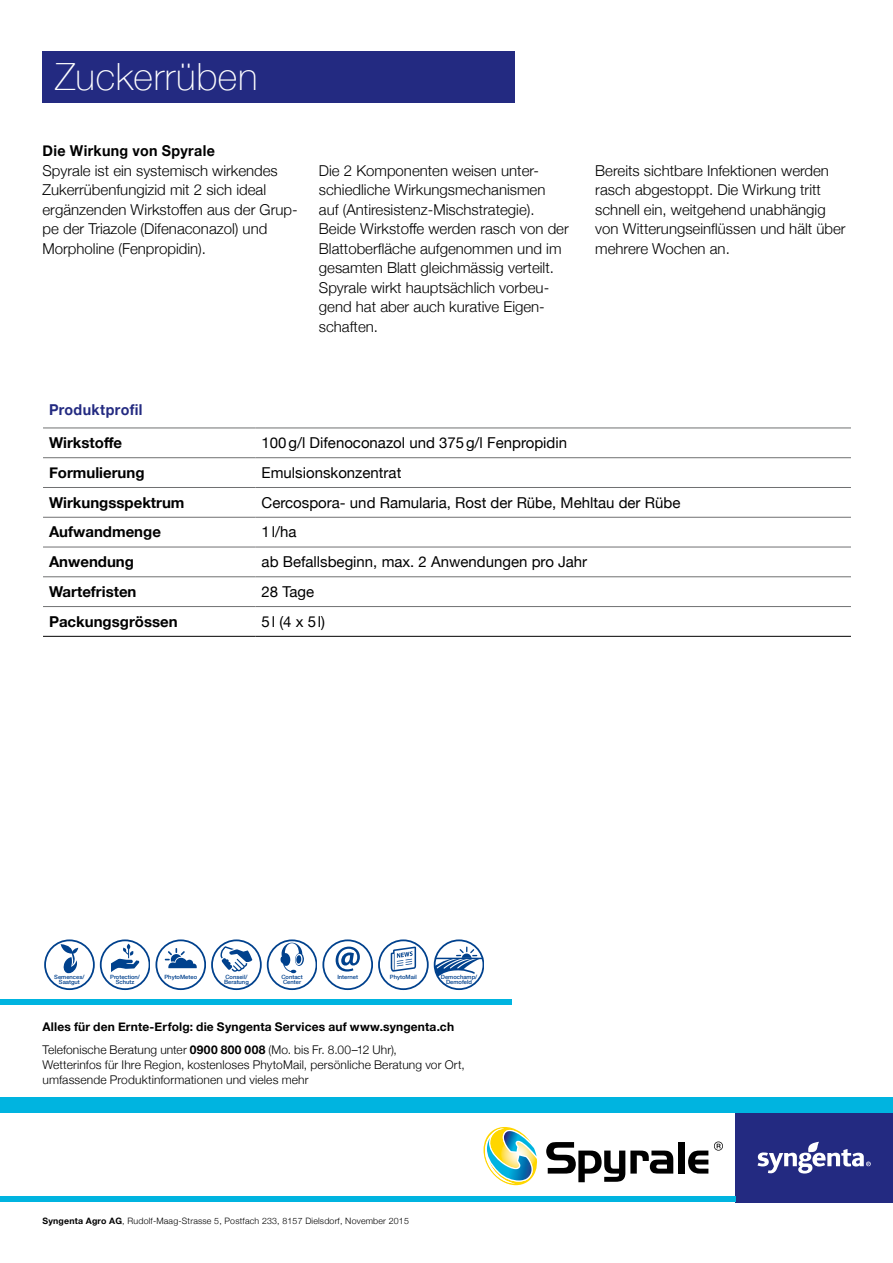
<style>
.page{position:relative;width:893px;height:1263px;background:#fff}
.page>*{position:absolute;margin:0;border:0;box-sizing:border-box;transform-origin:0 0}
.t1{font:100 37.5px "Helvetica Neue";letter-spacing:.02em;color:#fff}
.t2{font:300 15px/19.5px "Helvetica Neue";color:#000}
.t3{font:15px "Helvetica Neue";color:#000}
.t4{font:700 15px "Helvetica Neue";color:#000}
.t5{font:700 15px "Helvetica Neue";letter-spacing:.025em;color:#000;scale:.95 1}
.t6{font:700 15px "Helvetica Neue";letter-spacing:.025em;color:#232a81;scale:.95 1}
.t7{font:700 12px/22.5px "Helvetica Neue";letter-spacing:.015em;color:#000}
.t8{font:300 12px/15px "Helvetica Neue";letter-spacing:.01em;color:#000}
.t9{font:300 8.85px "Helvetica Neue";letter-spacing:.02em;color:#000}
.t10{font:500 5.85px/5.1px "Helvetica Neue";color:#00418d;text-align:center}
.s1{font-weight:300}
.s2{font-weight:700}
</style>
<div class="page">
<div style="left:736px;top:1113px;width:157px;height:89px;background:#232a81"></div>
<div style="left:0;top:1098px;width:893px;height:15px;background:#00b4e0"></div>
<div style="left:0;top:1196px;width:736px;height:6px;background:#00b4e0"></div>
<div style="left:0;top:999px;width:512px;height:6px;background:#00b4e0"></div>
<svg style="left:61px;top:944px;width:17px;height:30px"></svg>
<div style="left:44px;top:940px;width:50px;height:50px;border:2px solid #00418d;border-radius:50%"></div>
<svg style="left:111px;top:944px;width:28px;height:28px"></svg>
<div style="left:100px;top:940px;width:50px;height:50px;border:2px solid #00418d;border-radius:50%"></div>
<svg style="left:165px;top:948px;width:32px;height:20px"></svg>
<div style="left:155px;top:940px;width:51px;height:50px;border:2px solid #00418d;border-radius:50%"></div>
<svg style="left:220px;top:946px;width:32px;height:26px"></svg>
<div style="left:211px;top:940px;width:50px;height:50px;border:2px solid #00418d;border-radius:50%"></div>
<svg style="left:280px;top:943px;width:24px;height:30px"></svg>
<div style="left:267px;top:940px;width:50px;height:50px;border:2px solid #00418d;border-radius:50%"></div>
<svg style="left:336px;top:946px;width:24px;height:25px"></svg>
<div style="left:322px;top:940px;width:51px;height:50px;border:2px solid #00418d;border-radius:50%"></div>
<svg style="left:391px;top:946px;width:25px;height:26px"></svg>
<div style="left:378px;top:940px;width:50px;height:50px;border:2px solid #00418d;border-radius:50%"></div>
<div style="left:434px;top:940px;width:50px;height:50px;border:2px solid #00418d;border-radius:50%"></div>
<svg style="left:435px;top:947px;width:47px;height:30px"></svg>
<svg style="left:757px;top:1142px;width:114px;height:31px"></svg>
<hr style="left:43px;top:428px;width:213px;height:1px;background:#707172">
<hr style="left:256px;top:428px;width:595px;height:1px;background:#707172">
<hr style="left:43px;top:457px;width:213px;height:1px;background:#707172">
<hr style="left:256px;top:457px;width:595px;height:1px;background:#707172">
<hr style="left:43px;top:487px;width:213px;height:1px;background:#707172">
<hr style="left:256px;top:487px;width:595px;height:1px;background:#707172">
<hr style="left:43px;top:517px;width:213px;height:1px;background:#707172">
<hr style="left:256px;top:517px;width:595px;height:1px;background:#707172">
<hr style="left:43px;top:547px;width:213px;height:1px;background:#707172">
<hr style="left:256px;top:547px;width:595px;height:1px;background:#707172">
<hr style="left:43px;top:576px;width:213px;height:1px;background:#707172">
<hr style="left:256px;top:576px;width:595px;height:1px;background:#707172">
<hr style="left:43px;top:606px;width:213px;height:1px;background:#707172">
<hr style="left:256px;top:606px;width:595px;height:1px;background:#707172">
<hr style="left:43px;top:636px;width:213px;height:1px;background:#000">
<hr style="left:256px;top:636px;width:595px;height:1px;background:#000">
<svg style="left:483px;top:1127px;width:240px;height:59px"></svg>
<div style="left:43px;top:51px;width:471px;height:51px;background:#232a81"></div>
<h1 class="t1" style="left:55px;top:48px;width:204px">Zuckerrüben</h1>
<p class="t5" style="left:43px;top:139px;width:183px">Die Wirkung von Spyrale</p>
<p class="t2" style="left:43px;top:160px;width:257px">Spyrale ist ein systemisch wirkendes Zukerrübenfungizid mit 2 sich ideal ergänzenden Wirkstoffen aus der Grup&shy;pe der Triazole (Difenaconazol) und Morpholine (Fenpropidin).</p>
<p class="t2" style="left:319px;top:160px;width:251px">Die 2 Komponenten weisen unter&shy;schiedliche Wirkungsmechanismen auf (Antiresistenz-Mischstrategie).<br>Beide Wirkstoffe werden rasch von der Blattoberfläche aufgenommen und im gesamten Blatt gleichmässig verteilt.<br>Spyrale wirkt hauptsächlich vorbeu&shy;gend hat aber auch kurative Eigen&shy;schaften.</p>
<p class="t2" style="left:595px;top:160px;width:252px">Bereits sichtbare Infektionen werden rasch abgestoppt. Die Wirkung tritt schnell ein, weitgehend unabhängig von Witterungseinflüssen und hält über mehrere Wochen an.</p>
<p class="t6" style="left:49px;top:398px;width:100px">Produktprofil</p>
<p class="t4" style="left:49px;top:431px;width:75px">Wirkstoffe</p>
<p class="t3" style="left:262px;top:432px;width:307px">100 g/l Difenoconazol und 375 g/l Fenpropidin</p>
<p class="t4" style="left:49px;top:461px;width:97px">Formulierung</p>
<p class="t3" style="left:262px;top:462px;width:141px">Emulsionskonzentrat</p>
<p class="t4" style="left:49px;top:491px;width:137px">Wirkungsspektrum</p>
<p class="t3" style="left:262px;top:492px;width:420px">Cercospora- und Ramularia, Rost der Rübe, Mehltau der Rübe</p>
<p class="t4" style="left:49px;top:520px;width:113px">Aufwandmenge</p>
<p class="t3" style="left:262px;top:521px;width:36px">1 l/ha</p>
<p class="t4" style="left:49px;top:550px;width:87px">Anwendung</p>
<p class="t3" style="left:262px;top:551px;width:327px">ab Befallsbeginn, max. 2 Anwendungen pro Jahr</p>
<p class="t4" style="left:49px;top:580px;width:89px">Wartefristen</p>
<p class="t3" style="left:262px;top:581px;width:54px">28 Tage</p>
<p class="t4" style="left:49px;top:610px;width:130px">Packungsgrössen</p>
<p class="t3" style="left:262px;top:611px;width:65px">5 l (4 x 5 l)</p>
<p class="t10" style="left:54px;top:974px;width:32px">Semences/<br>Saatgut</p>
<p class="t10" style="left:110px;top:974px;width:31px">Protection/<br>Schutz</p>
<p class="t10" style="left:164px;top:974px;width:34px">PhytoMeteo</p>
<p class="t10" style="left:224px;top:974px;width:26px;text-align:left">Conseil/<br>Beratung</p>
<p class="t10" style="left:281px;top:974px;width:23px;text-align:left">Contact<br>Center</p>
<p class="t10" style="left:337px;top:974px;width:22px">Internet</p>
<p class="t10" style="left:390px;top:974px;width:28px">PhytoMail</p>
<p class="t10" style="left:441px;top:975px;width:38px">Demochamp/<br>Demofeld</p>
<p class="t7" style="left:43px;top:1016px;width:413px">Alles für den Ernte-Erfolg: die Syngenta Services auf www.syngenta.ch<br><span class="s1">Telefonische Beratung unter</span> 0900 800 008 <span class="s1">(Mo. bis Fr. 8.00–12 Uhr),</span></p>
<p class="t8" style="left:43px;top:1056px;width:424px">Wetterinfos für Ihre Region, kostenloses PhytoMail, persönliche Beratung vor Ort, umfassende Produktinformationen und vieles mehr</p>
<p class="t9" style="left:43px;top:1213px;width:368px"><span class="s2">Syngenta Agro AG</span>, Rudolf-Maag-Strasse 5, Postfach 233, 8157 Dielsdorf, November 2015</p>
</div>
